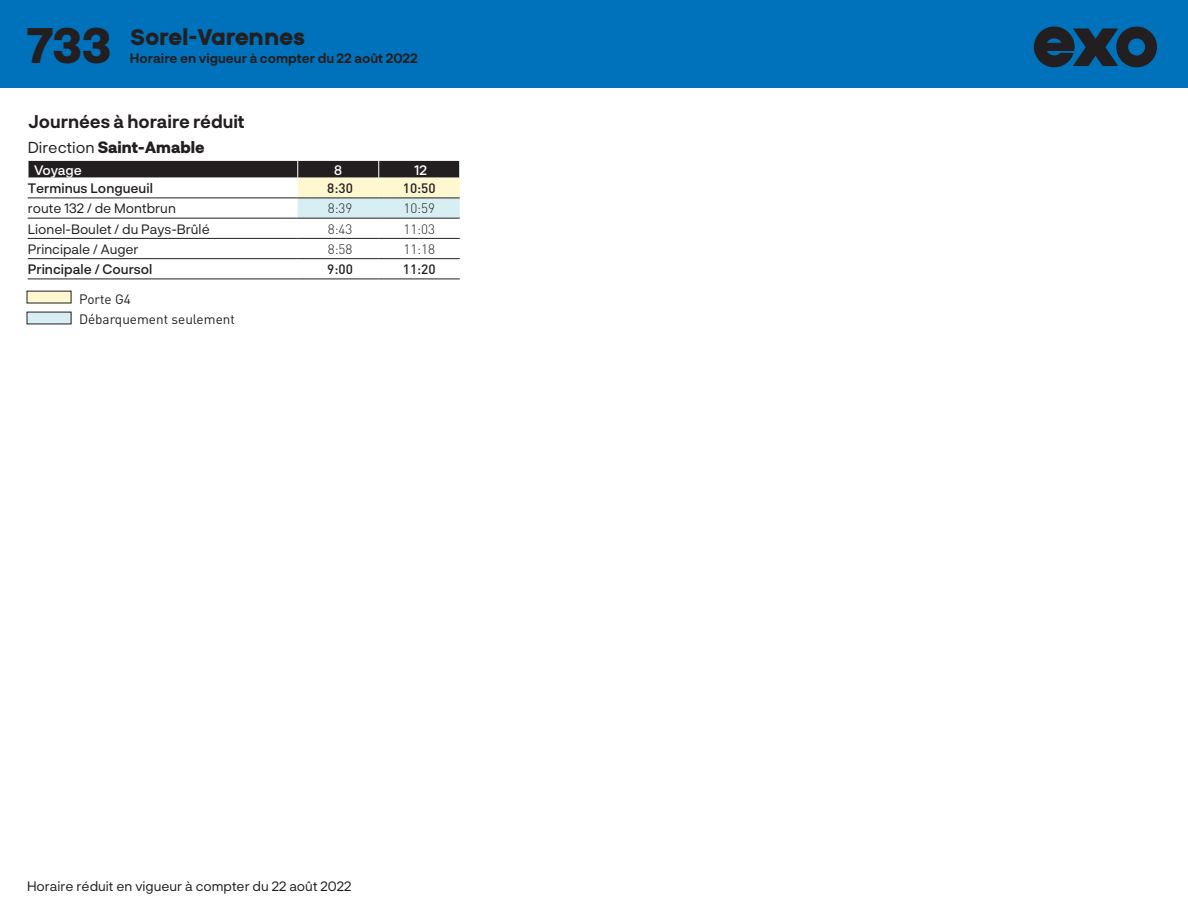
<style>
.page{position:relative;width:1188px;height:918px;background:#fff}
.page>*{position:absolute;margin:0;border:0;box-sizing:border-box;transform-origin:0 0}
.t1{font:800 48px "Neurial Grotesk";color:#231f20}
.t2{font:800 25.5px "EXO SANS EB V2";letter-spacing:-.01em;color:#231f20}
.t3{font:700 18px "Neurial Grotesk";color:#231f20}
.t4{font:800 15.75px "Neurial Grotesk";color:#231f20}
.t5{font:13.5px "Neurial Grotesk";color:#231f20}
.t6{font:500 13.5px "Neurial Grotesk";color:#231f20}
.t7{font:13.5px "DIN";color:#231f20}
.t8{font:300 13.5px "DIN";color:#231f20}
.t9{font:500 13.5px "DIN";color:#231f20}
.t10{font:500 13.5px "Neurial Grotesk";letter-spacing:-.015em;color:#fff}
.t11{font:500 13.5px "Neurial Grotesk";letter-spacing:-.015em;color:#fff;scale:.96 1}
.t12{font:700 13.35px "Neurial Grotesk";color:#231f20}
.s1{font-weight:400}
</style>
<div class="page">
<div style="left:0;top:0;width:1188px;height:88px;background:#0071bb"></div>
<svg style="left:1034px;top:27px;width:123px;height:40px"></svg>
<svg style="left:27px;top:161px;width:433px;height:118px"></svg>
<hr style="left:28px;top:198px;width:270px;height:1px;background:#231f20">
<hr style="left:298px;top:198px;width:81px;height:1px;background:#231f20">
<hr style="left:379px;top:198px;width:81px;height:1px;background:#231f20">
<hr style="left:28px;top:218px;width:270px;height:1px;background:#231f20">
<hr style="left:298px;top:218px;width:81px;height:1px;background:#231f20">
<hr style="left:379px;top:218px;width:81px;height:1px;background:#231f20">
<hr style="left:28px;top:238px;width:270px;height:1px;background:#231f20">
<hr style="left:298px;top:238px;width:81px;height:1px;background:#231f20">
<hr style="left:379px;top:238px;width:81px;height:1px;background:#231f20">
<hr style="left:28px;top:258px;width:270px;height:1px;background:#231f20">
<hr style="left:298px;top:258px;width:81px;height:1px;background:#231f20">
<hr style="left:379px;top:258px;width:81px;height:1px;background:#231f20">
<hr style="left:28px;top:279px;width:270px;height:1px;background:#231f20">
<hr style="left:298px;top:279px;width:81px;height:1px;background:#231f20">
<hr style="left:379px;top:279px;width:81px;height:1px;background:#231f20">
<div style="left:27px;top:291px;width:44px;height:12px;background:#fef7d0"></div>
<div style="left:27px;top:312px;width:44px;height:12px;background:#d7eff3"></div>
<p class="t1" style="left:27px;top:10px;width:86px">733</p>
<p class="t2" style="left:130px;top:23px;width:177px">Sorel-Varennes</p>
<p class="t12" style="left:130px;top:49px;width:289px">Horaire en vigueur à compter du 22 août 2022</p>
<p class="t3" style="left:28px;top:109px;width:218px">Journées à horaire réduit</p>
<p class="t4" style="left:28px;top:136px;width:178px"><span class="s1">Direction</span> Saint-Amable</p>
<p class="t10" style="left:34px;top:160px;width:49px">Voyage</p>
<p class="t11" style="left:334px;top:160px;width:10px">8</p>
<p class="t10" style="left:414px;top:160px;width:14px">12</p>
<p class="t6" style="left:28px;top:179px;width:127px">Terminus Longueuil</p>
<p class="t9" style="left:327px;top:180px;width:27px">8:30</p>
<p class="t9" style="left:403px;top:180px;width:34px">10:50</p>
<p class="t5" style="left:28px;top:199px;width:150px">route 132 / de Montbrun</p>
<p class="t8" style="left:328px;top:200px;width:26px">8:39</p>
<p class="t8" style="left:403px;top:200px;width:33px">10:59</p>
<p class="t5" style="left:28px;top:219px;width:184px">Lionel-Boulet / du Pays-Brûlé</p>
<p class="t8" style="left:328px;top:221px;width:26px">8:43</p>
<p class="t8" style="left:403px;top:221px;width:33px">11:03</p>
<p class="t5" style="left:28px;top:240px;width:112px">Principale / Auger</p>
<p class="t8" style="left:328px;top:241px;width:26px">8:58</p>
<p class="t8" style="left:403px;top:241px;width:33px">11:18</p>
<p class="t6" style="left:28px;top:260px;width:126px">Principale / Coursol</p>
<p class="t9" style="left:327px;top:261px;width:27px">9:00</p>
<p class="t9" style="left:403px;top:261px;width:34px">11:20</p>
<p class="t7" style="left:79px;top:291px;width:53px">Porte G4</p>
<p class="t7" style="left:79px;top:311px;width:157px">Débarquement seulement</p>
<p class="t5" style="left:27px;top:877px;width:326px">Horaire réduit en vigueur à compter du 22 août 2022</p>
</div>
